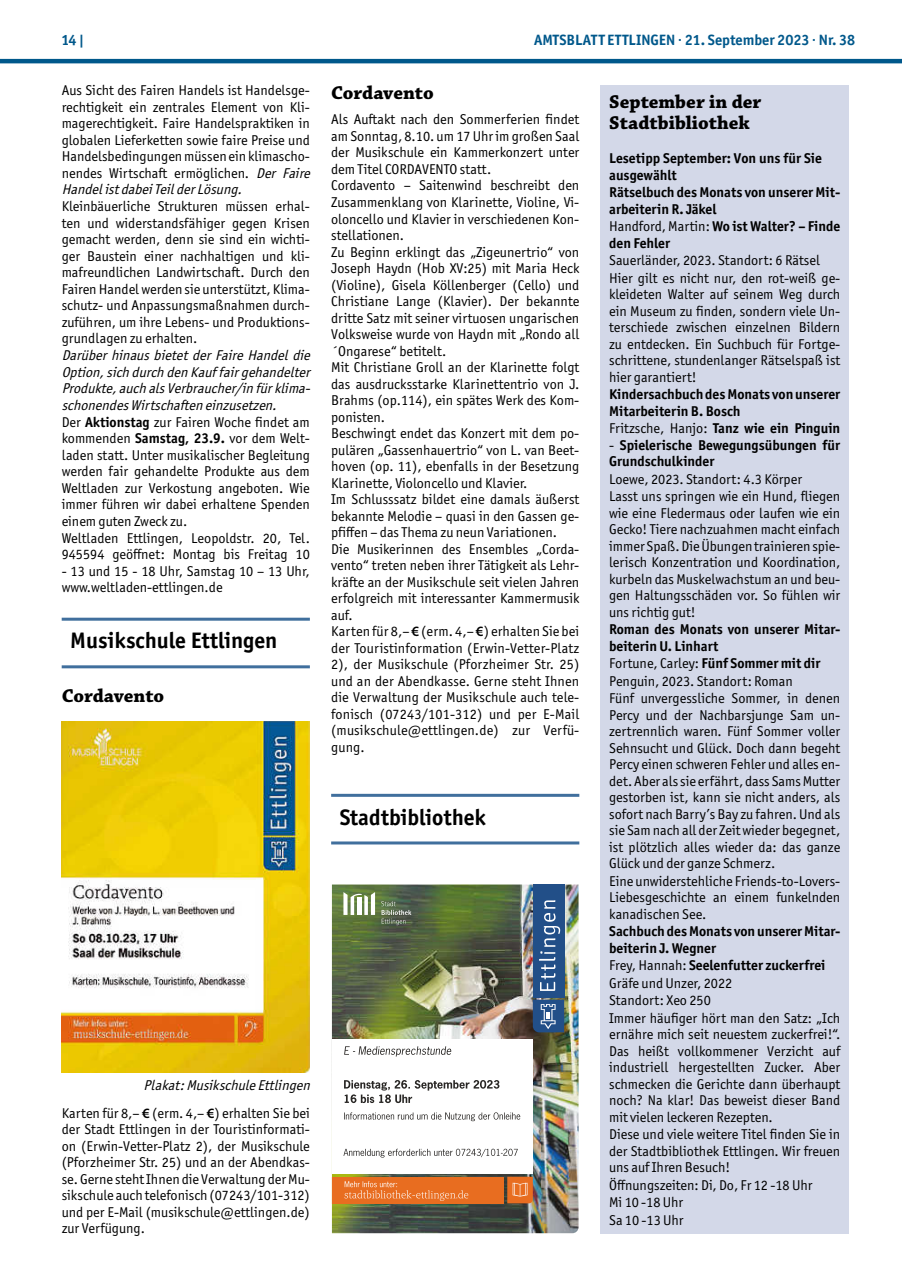
<style>
.page{position:relative;width:902px;height:1280px;background:#fff}
.page>*{position:absolute;margin:0;border:0;box-sizing:border-box;transform-origin:0 0}
.t1{font:700 22.5px "Officina Sans ITC Pro";color:#000}
.t2{font:700 19.5px/21px "Chaparral Pro";color:#000}
.t3{font:700 15px "Officina Sans ITC Pro";color:#00588b}
.t4{font:14.25px/16.5px "Officina Sans ITC Pro";color:#000}
.t5{font:700 14.25px/17px "Officina Sans ITC Pro";color:#000}
.s1{font-style:italic}
.s2{font-weight:700}
.s3{font-family:"Myriad Pro";font-weight:600}
.s4{font-weight:400}
</style>
<div class="page">
<hr style="left:0;top:59px;width:901px;height:4px;background:#00588b">
<hr style="left:62px;top:618px;width:248px;height:3px;background:#406f9d">
<hr style="left:62px;top:665px;width:248px;height:3px;background:#406f9d">
<img style="left:62px;top:721px;width:248px;height:351px">
<hr style="left:331px;top:794px;width:248px;height:3px;background:#406f9d">
<hr style="left:331px;top:841px;width:248px;height:3px;background:#406f9d">
<div style="left:600px;top:85px;width:248px;height:1148px;background:#d3d8e8"></div>
<img style="left:332px;top:884px;width:246px;height:349px">
<div style="left:533px;top:884px;width:31px;height:114px;background:#224f88"></div>
<svg style="left:533px;top:1000px;width:31px;height:32px"></svg>
<svg style="left:539px;top:900px;width:21px;height:91px"></svg>
<svg style="left:381px;top:901px;width:30px;height:24px"></svg>
<svg style="left:343px;top:892px;width:32px;height:23px"></svg>
<div style="left:332px;top:1039px;width:201px;height:135px;background:#fff"></div>
<svg style="left:344px;top:1046px;width:107px;height:10px"></svg>
<svg style="left:344px;top:1080px;width:155px;height:23px"></svg>
<svg style="left:344px;top:1112px;width:176px;height:9px"></svg>
<svg style="left:343px;top:1149px;width:174px;height:8px"></svg>
<div style="left:332px;top:1177px;width:172px;height:26px;background:#e86d20"></div>
<svg style="left:344px;top:1181px;width:124px;height:20px"></svg>
<svg style="left:507px;top:1177px;width:26px;height:26px"></svg>
<p class="t3" style="left:62px;top:31px;width:24px">14 |</p>
<p class="t3" style="left:534px;top:31px;width:322px">AMTSBLATT ETTLINGEN · 21. September 2023 · Nr. 38</p>
<p class="t4" style="left:62px;top:82px;width:253px">Aus Sicht des Fairen Handels ist Handelsge&shy;rechtigkeit ein zentrales Element von Kli&shy;magerechtigkeit. Faire Handelspraktiken in globalen Lieferketten sowie faire Preise und Handelsbedingungen müssen ein klimascho&shy;nendes Wirtschaft ermöglichen. <span class="s1">Der Faire HandelistdabeiTeilderLösung.</span></p>
<p class="t4" style="left:62px;top:198px;width:250px;text-align:justify">Kleinbäuerliche Strukturen müssen erhal&shy;ten und widerstandsfähiger gegen Krisen gemacht werden, denn sie sind ein wichti&shy;ger Baustein einer nachhaltigen und kli&shy;mafreundlichen Landwirtschaft. Durch den Fairen Handel werden sie unterstützt, Klima&shy;schutz- und Anpassungsmaßnahmen durch&shy;zuführen, um ihre Lebens- und Produktions&shy;grundlagen zu erhalten.</p>
<p class="t4" style="left:62px;top:347px;width:253px"><span class="s1">DarüberhinausbietetderFaireHandeldie Option,sich durch den Kauf fairgehandelter Produkte,auch alsVerbraucher/in fürklima&shy;schonendesWirtschaften einzusetzen.<br></span>Der <span class="s2">Aktionstag</span> zur Fairen Woche findet am kommenden <span class="s2">Samstag, 23.9.</span> vor dem Welt&shy;laden statt. Unter musikalischer Begleitung werden fair gehandelte Produkte aus dem Weltladen zur Verkostung angeboten. Wie immer führen wir dabei erhaltene Spenden einem guten Zweck zu.<br>Weltladen Ettlingen, Leopoldstr. 20, Tel.<br>945594 geöffnet: Montag bis Freitag 10</p>
<p class="t4" style="left:62px;top:562px;width:250px">- 13 und 15 - 18 Uhr, Samstag 10 – 13 Uhr, www.weltladen-ettlingen.de</p>
<h1 class="t1" style="left:70px;top:627px;width:209px">Musikschule Ettlingen</h1>
<h2 class="t2" style="left:62px;top:686px;width:104px">Cordavento</h2>
<h2 class="t2" style="left:331px;top:84px;width:104px">Cordavento</h2>
<p class="t4" style="left:331px;top:111px;width:250px">Als Auftakt nach den Sommerferien findet am Sonntag, 8.10. um 17 Uhr im großen Saal der Musikschule ein Kammerkonzert unter dem Titel CORDAVENTO statt.<br>Cordavento – Saitenwind beschreibt den Zusammenklang von Klarinette, Violine, Vi&shy;oloncello und Klavier in verschiedenen Kon&shy;stellationen.<br>Zu Beginn erklingt das „Zigeunertrio“ von Joseph Haydn (Hob XV:25) mit Maria Heck (Violine), Gisela Köllenberger (Cello) und Christiane Lange (Klavier). Der bekannte dritte Satz mit seiner virtuosen ungarischen Volksweise wurde von Haydn mit „Rondo all ´Ongarese“ betitelt.<br>Mit Christiane Groll an der Klarinette folgt das ausdrucksstarke Klarinettentrio von J.<br>Brahms (op.114), ein spätes Werk des Kom&shy;ponisten.<br>Beschwingt endet das Konzert mit dem po&shy;pulären „Gassenhauertrio“ von L. van Beet&shy;hoven (op. 11), ebenfalls in der Besetzung Klarinette, Violoncello und Klavier.<br>Im Schlusssatz bildet eine damals äußerst bekannte Melodie – quasi in den Gassen ge&shy;pfiffen – das Thema zu neun Variationen.<br>Die Musikerinnen des Ensembles „Corda&shy;vento“ treten neben ihrer Tätigkeit als Lehr&shy;kräfte an der Musikschule seit vielen Jahren erfolgreich mit interessanter Kammermusik auf.<br>Karten für 8,– <span class="s3">€</span> (erm. 4,– <span class="s3">€</span>) erhalten Sie bei der Touristinformation (Erwin-Vetter-Platz 2), der Musikschule (Pforzheimer Str. 25) und an der Abendkasse. Gerne steht Ihnen die Verwaltung der Musikschule auch tele&shy;fonisch (07243/101-312) und per E-Mail (musikschule@ettlingen.de) zur Verfü&shy;gung.</p>
<h2 class="t2" style="left:609px;top:92px;width:154px">September in der<br>Stadtbibliothek</h2>
<p class="t5" style="left:609px;top:150px;width:233px">Lesetipp September: Von uns für Sie ausgewählt<br>Rätselbuch des Monats von unserer Mit&shy;arbeiterin R. Jäkel<br><span class="s4">Handford, Martin:</span> Wo ist Walter? – Finde den Fehler</p>
<p class="t4" style="left:609px;top:252px;width:233px">Sauerländer, 2023. Standort: 6 Rätsel Hier gilt es nicht nur, den rot-weiß ge&shy;kleideten Walter auf seinem Weg durch ein Museum zu finden, sondern viele Un&shy;terschiede zwischen einzelnen Bildern zu entdecken. Ein Suchbuch für Fortge&shy;schrittene, stundenlanger Rätselspaß ist hier garantiert!</p>
<p class="t5" style="left:609px;top:386px;width:233px">Kindersachbuch des Monats von unserer<br>Mitarbeiterin B. Bosch<br><span class="s4">Fritzsche, Hanjo:</span> Tanz wie ein Pinguin</p>
<p class="t5" style="left:609px;top:437px;width:233px;line-height:16.5px"><span class="s4">-</span> Spielerische Bewegungsübungen für<br>Grundschulkinder</p>
<p class="t4" style="left:609px;top:471px;width:233px">Loewe, 2023. Standort: 4.3 Körper<br>Lasst uns springen wie ein Hund, fliegen wie eine Fledermaus oder laufen wie ein Gecko! Tiere nachzuahmen macht einfach immer Spaß. Die Übungen trainieren spie&shy;lerisch Konzentration und Koordination, kurbeln das Muskelwachstum an und beu&shy;gen Haltungsschäden vor. So fühlen wir uns richtig gut!</p>
<p class="t4" style="left:609px;top:621px;width:233px"><span class="s2">Roman des Monats von unserer Mitar&shy;beiterin U. Linhart<br></span>Fortune, Carley: <span class="s2">Fünf Sommer mit dir </span>Penguin, 2023. Standort: Roman<br>Fünf unvergessliche Sommer, in denen Percy und der Nachbarsjunge Sam un&shy;zertrennlich waren. Fünf Sommer voller Sehnsucht und Glück. Doch dann begeht Percy einen schweren Fehler und alles en&shy;det. Aber als sie erfährt, dass Sams Mutter gestorben ist, kann sie nicht anders, als sofort nach Barry’s Bay zu fahren. Und als sie Sam nach all der Zeit wieder begegnet, ist plötzlich alles wieder da: das ganze Glück und der ganze Schmerz.<br>Eine unwiderstehliche Friends-to-Lovers-Liebesgeschichte an einem funkelnden kanadischen See.</p>
<p class="t4" style="left:609px;top:923px;width:233px;line-height:17px"><span class="s2">Sachbuch des Monats von unserer Mitar&shy;beiterin J. Wegner<br></span>Frey, Hannah: <span class="s2">Seelenfutter zuckerfrei<br></span>Gräfe und Unzer, 2022<br>Standort: Xeo 250<br>Immer häufiger hört man den Satz: „Ich ernähre mich seit neuestem zuckerfrei!“.<br>Das heißt vollkommener Verzicht auf industriell hergestellten Zucker. Aber schmecken die Gerichte dann überhaupt noch? Na klar! Das beweist dieser Band mit vielen leckeren Rezepten.<br>Diese und viele weitere Titel finden Sie in der Stadtbibliothek Ettlingen. Wir freuen uns auf Ihren Besuch!<br>Öffnungszeiten: Di, Do, Fr 12 -18 Uhr<br>Mi 10 -18 Uhr<br>Sa 10 -13 Uhr</p>
<h1 class="t1" style="left:339px;top:803px;width:148px">Stadtbibliothek</h1>
<p class="t4" style="left:62px;top:1071px;width:253px;line-height:27.6px;text-align:right"><span class="s1">Plakat:MusikschuleEttlingen<br></span>Karten für 8,– <span class="s3">€</span> (erm. 4,– <span class="s3">€</span>) erhalten Sie bei</p>
<p class="t4" style="left:62px;top:1121px;width:250px;text-align:justify">der Stadt Ettlingen in der Touristinformati&shy;on (Erwin-Vetter-Platz 2), der Musikschule (Pforzheimer Str. 25) und an der Abendkas&shy;se. Gerne steht Ihnen die Verwaltung der Mu&shy;sikschule auch telefonisch (07243/101-312) und per E-Mail (musikschule@ettlingen.de) zur Verfügung.</p>
</div>
